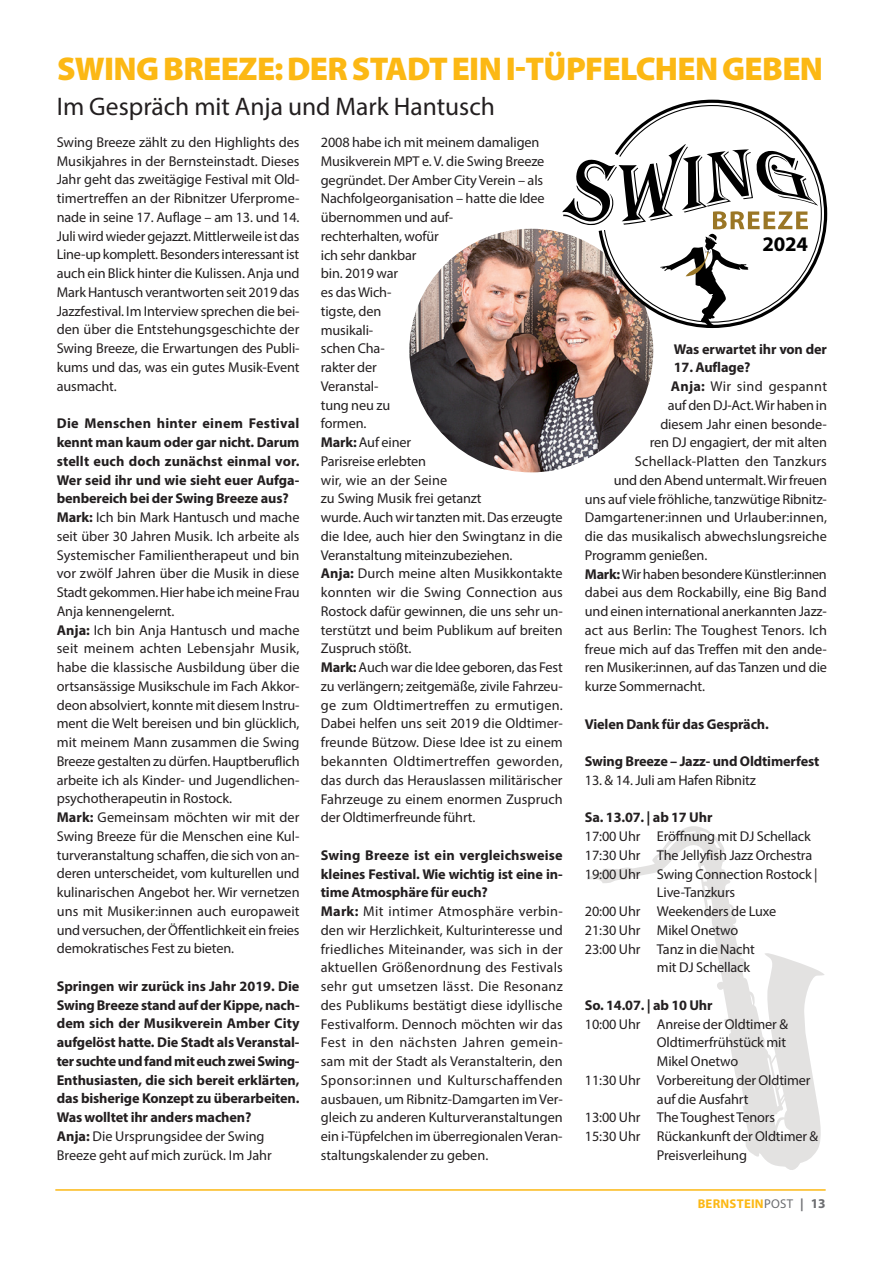
<style>
.page{position:relative;width:881px;height:1263px;background:#fff}
.page>*{position:absolute;margin:0;border:0;box-sizing:border-box;transform-origin:0 0}
.t1{font:900 33px "Myriad Pro";letter-spacing:-.02em;color:#fcb814}
.t2{font:25.5px "Myriad Pro";color:#231f20}
.t3{font:700 20.85px "Myriad Pro";color:#000}
.t4{font:14.25px/18.8px "Myriad Pro";letter-spacing:-.01em;color:#231f20}
.t5{font:14.25px/18.8px "Myriad Pro";letter-spacing:.01em;color:#231f20}
.t6{font:700 14.25px/18.8px "Myriad Pro";letter-spacing:-.01em;color:#231f20}
.t7{font:14.25px "Myriad Pro";letter-spacing:.015em;color:#231f20}
.t8{font:14.25px "Myriad Pro";letter-spacing:.02em;color:#231f20}
.t9{font:700 12.75px "Myriad Pro";letter-spacing:.02em;color:#fcb814}
.s1{font-weight:700}
.s2{font-weight:400}
.s3{font-weight:400;color:#6c6d70}
.s4{color:#6c6d70}
.s5{font-size:13.5px;color:#6c6d70}
</style>
<div class="page">
<hr style="left:55px;top:1189px;width:770px;height:2px;background:#fcb814">
<svg style="left:587px;top:826px;width:237px;height:344px"></svg>
<img style="left:410px;top:230px;width:242px;height:241px">
<div style="left:397px;top:217px;width:268px;height:267px;border:12px solid #fff;border-radius:50%"></div>
<svg style="left:596px;top:99px;width:232px;height:231px"></svg>
<svg style="left:562px;top:144px;width:256px;height:183px"></svg>
<h1 class="t1" style="left:57px;top:47px;width:767px">SWING BREEZE: DER STADT EIN I-TÜPFELCHEN GEBEN</h1>
<h2 class="t2" style="left:57px;top:91px;width:439px">Im Gespräch mit Anja und Mark Hantusch</h2>
<p class="t4" style="left:57px;top:133px;width:244px;text-align:justify">Swing Breeze zählt zu den Highlights des Musikjahres in der Bernsteinstadt. Dieses Jahr geht das zweitägige Festival mit Old&shy;timertreffen an der Ribnitzer Uferprome&shy;nade in seine 17. Auflage – am 13. und 14.<br>Juli wird wieder gejazzt. Mittlerweile ist das Line-up komplett. Besonders interessant ist auch ein Blick hinter die Kulissen. Anja und Mark Hantusch verantworten seit 2019 das Jazzfestival. Im Interview sprechen die bei&shy;den über die Entstehungsgeschichte der Swing Breeze, die Erwartungen des Publi&shy;kums und das, was ein gutes Musik-Event ausmacht.</p>
<p class="t4" style="left:57px;top:414px;width:244px"><span class="s1">Die Menschen hinter einem Festival kennt man kaum oder gar nicht. Darum stellt euch doch zunächst einmal vor.<br>Wer seid ihr und wie sieht euer Aufga&shy;benbereich bei der Swing Breeze aus?<br>Mark:</span> Ich bin Mark Hantusch und mache seit über 30 Jahren Musik. Ich arbeite als Systemischer Familientherapeut und bin vor zwölf Jahren über die Musik in diese Stadt gekommen. Hier habe ich meine Frau Anja kennengelernt.<br><span class="s1">Anja:</span> Ich bin Anja Hantusch und mache seit meinem achten Lebensjahr Musik, habe die klassische Ausbildung über die ortsansässige Musikschule im Fach Akkor&shy;deon absolviert, konnte mit diesem Instru&shy;ment die Welt bereisen und bin glücklich, mit meinem Mann zusammen die Swing Breeze gestalten zu dürfen. Hauptberuflich arbeite ich als Kinder- und Jugendlichen&shy;psychotherapeutin in Rostock.<br><span class="s1">Mark:</span> Gemeinsam möchten wir mit der Swing Breeze für die Menschen eine Kul&shy;turveranstaltung schaffen, die sich von an&shy;deren unterscheidet, vom kulturellen und kulinarischen Angebot her. Wir vernetzen uns mit Musiker:innen auch europaweit und versuchen, der Öffentlichkeit ein freies demokratisches Fest zu bieten.</p>
<p class="t6" style="left:57px;top:976px;width:244px">Springen wir zurück ins Jahr 2019. Die Swing Breeze stand auf der Kippe, nach&shy;dem sich der Musikverein Amber City aufgelöst hatte. Die Stadt als Veranstal&shy;ter suchte und fand mit euch zwei Swing-Enthusiasten, die sich bereit erklärten, das bisherige Konzept zu überarbeiten.<br>Was wolltet ihr anders machen?<br>Anja: <span class="s2">Die Ursprungsidee der Swing Breeze geht auf mich zurück. Im Jahr</span></p>
<p class="t4" style="left:321px;top:133px;width:243px">2008 habe ich mit meinem damaligen<br>Musikverein MPT e. V. die Swing Breeze gegründet. Der Amber City Verein – als<br>Nachfolgeorganisation – hatte die Idee übernommen und auf-<br>rechterhalten, wofür<br>ich sehr dankbar<br>bin. 2019 war<br>es das Wich-<br>tigste, den<br>musikali-<br>schen Cha-<br>rakter der<br>Veranstal-<br>tung neu zu<br>formen.<br><span class="s1">Mark:</span> Auf einer<br>Parisreise erlebten<br>wir, wie an der Seine<br>zu Swing Musik frei getanzt<br>wurde. Auch wir tanzten mit. Das erzeugte die Idee, auch hier den Swingtanz in die<br>Veranstaltung miteinzubeziehen.<br><span class="s1">Anja:</span> Durch meine alten Musikkontakte konnten wir die Swing Connection aus<br>Rostock dafür gewinnen, die uns sehr un&shy;terstützt und beim Publikum auf breiten<br>Zuspruch stößt.<br><span class="s1">Mark:</span> Auch war die Idee geboren, das Fest zu verlängern; zeitgemäße, zivile Fahrzeu&shy;ge zum Oldtimertreffen zu ermutigen.<br>Dabei helfen uns seit 2019 die Oldtimer&shy;freunde Bützow. Diese Idee ist zu einem bekannten Oldtimertreffen geworden, das durch das Herauslassen militärischer<br>Fahrzeuge zu einem enormen Zuspruch der Oldtimerfreunde führt.</p>
<p class="t5" style="left:321px;top:845px;width:243px"><span class="s1">Swing Breeze ist ein vergleichsweise kleines Festival. Wie wichtig ist eine in&shy;time Atmosphäre für euch?<br>Mark:</span> Mit intimer Atmosphäre verbin&shy;den wir Herzlichkeit, Kulturinteresse und friedliches Miteinander, was sich in der aktuellen Größenordnung des Festivals sehr gut umsetzen lässt. Die Resonanz des Publikums bestätigt diese idyllische Festivalform. Dennoch möchten wir das Fest in den nächsten Jahren gemein&shy;sam mit der Stadt als Veranstalterin, den Sponsor:innen und Kulturschaffenden ausbauen, um Ribnitz-Damgarten im Ver&shy;gleich zu anderen Kulturveranstaltungen ein i-Tüpfelchen im überregionalen Veran&shy;staltungskalender zu geben.</p>
<h3 class="t3" style="left:762px;top:230px;width:47px">2024</h3>
<p class="t6" style="left:673px;top:339px;width:154px">Was erwartet ihr von der</p>
<p class="t6" style="left:673px;top:358px;width:78px">17. Auflage?</p>
<p class="t8" style="left:670px;top:377px;width:158px"><span class="s1">Anja:</span> Wir sind gespannt</p>
<p class="t4" style="left:667px;top:395px;width:161px">auf den DJ-Act. Wir haben in</p>
<p class="t4" style="left:660px;top:414px;width:168px">diesem Jahr einen besonde-</p>
<p class="t4" style="left:649px;top:433px;width:178px">ren DJ engagiert, der mit alten</p>
<p class="t7" style="left:634px;top:452px;width:193px">Schellack-Platten den Tanzkurs</p>
<p class="t4" style="left:613px;top:470px;width:215px">und den Abend untermalt. Wir freuen</p>
<p class="t4" style="left:584px;top:489px;width:243px">uns auf viele fröhliche, tanzwütige Ribnitz-</p>
<p class="t4" style="left:584px;top:508px;width:243px">Damgartener:innen und Urlauber:innen,</p>
<p class="t4" style="left:584px;top:527px;width:243px">die das musikalisch abwechslungsreiche</p>
<p class="t4" style="left:584px;top:545px;width:124px">Programm genießen.</p>
<p class="t4" style="left:584px;top:564px;width:243px"><span class="s1">Mark:</span> Wir haben besondere Künstler:innen</p>
<p class="t4" style="left:584px;top:583px;width:243px">dabei aus dem Rockabilly, eine Big Band</p>
<p class="t4" style="left:584px;top:602px;width:243px">und einen international anerkannten Jazz-</p>
<p class="t5" style="left:584px;top:620px;width:243px">act aus Berlin: The Toughest Tenors. Ich</p>
<p class="t4" style="left:584px;top:639px;width:243px">freue mich auf das Treffen mit den ande-</p>
<p class="t4" style="left:584px;top:658px;width:243px">ren Musiker:innen, auf das Tanzen und die</p>
<p class="t4" style="left:584px;top:677px;width:122px">kurze Sommernacht.</p>
<p class="t6" style="left:584px;top:714px;width:185px">Vielen Dank für das Gespräch.</p>
<p class="t6" style="left:584px;top:751px;width:236px">Swing Breeze – Jazz- und Oldtimerfest</p>
<p class="t4" style="left:584px;top:770px;width:172px">13. &amp; 14. Juli am Hafen Ribnitz</p>
<p class="t6" style="left:584px;top:808px;width:129px">Sa. 13.07. | ab 17 Uhr</p>
<p class="t4" style="left:584px;top:827px;width:227px">17:00 Uhr Eröffnung mit DJ Schellack</p>
<p class="t4" style="left:584px;top:845px;width:229px">17:30 Uhr The Jellyfish Jazz Orchestra</p>
<p class="t4" style="left:584px;top:864px;width:234px">19:00 Uhr Swing Connection Rostock |</p>
<p class="t4" style="left:656px;top:883px;width:80px">Live-Tanzkurs</p>
<p class="t4" style="left:584px;top:902px;width:193px">20:00 Uhr Weekenders de Luxe</p>
<p class="t4" style="left:584px;top:920px;width:155px">21:30 Uhr Mikel Onetwo</p>
<p class="t4" style="left:584px;top:939px;width:171px">23:00 Uhr Tanz in die Nacht</p>
<p class="t4" style="left:656px;top:958px;width:95px">mit DJ Schellack</p>
<p class="t6" style="left:584px;top:995px;width:129px">So. 14.07. | ab 10 Uhr</p>
<p class="t4" style="left:584px;top:1014px;width:204px">10:00 Uhr Anreise der Oldtimer &amp;</p>
<p class="t4" style="left:656px;top:1033px;width:131px">Oldtimerfrühstück mit</p>
<p class="t4" style="left:656px;top:1052px;width:83px">Mikel Onetwo</p>
<p class="t4" style="left:584px;top:1070px;width:227px">11:30 Uhr Vorbereitung der Oldtimer</p>
<p class="t4" style="left:656px;top:1089px;width:93px">auf die Ausfahrt</p>
<p class="t4" style="left:584px;top:1108px;width:192px">13:00 Uhr The Toughest Tenors</p>
<p class="t4" style="left:584px;top:1127px;width:235px">15:30 Uhr Rückankunft der Oldtimer &amp;</p>
<p class="t4" style="left:656px;top:1145px;width:92px">Preisverleihung</p>
<p class="t9" style="left:697px;top:1195px;width:129px">BERNSTEIN<span class="s3">POST</span> <span class="s4">|</span> <span class="s5">13</span></p>
</div>
